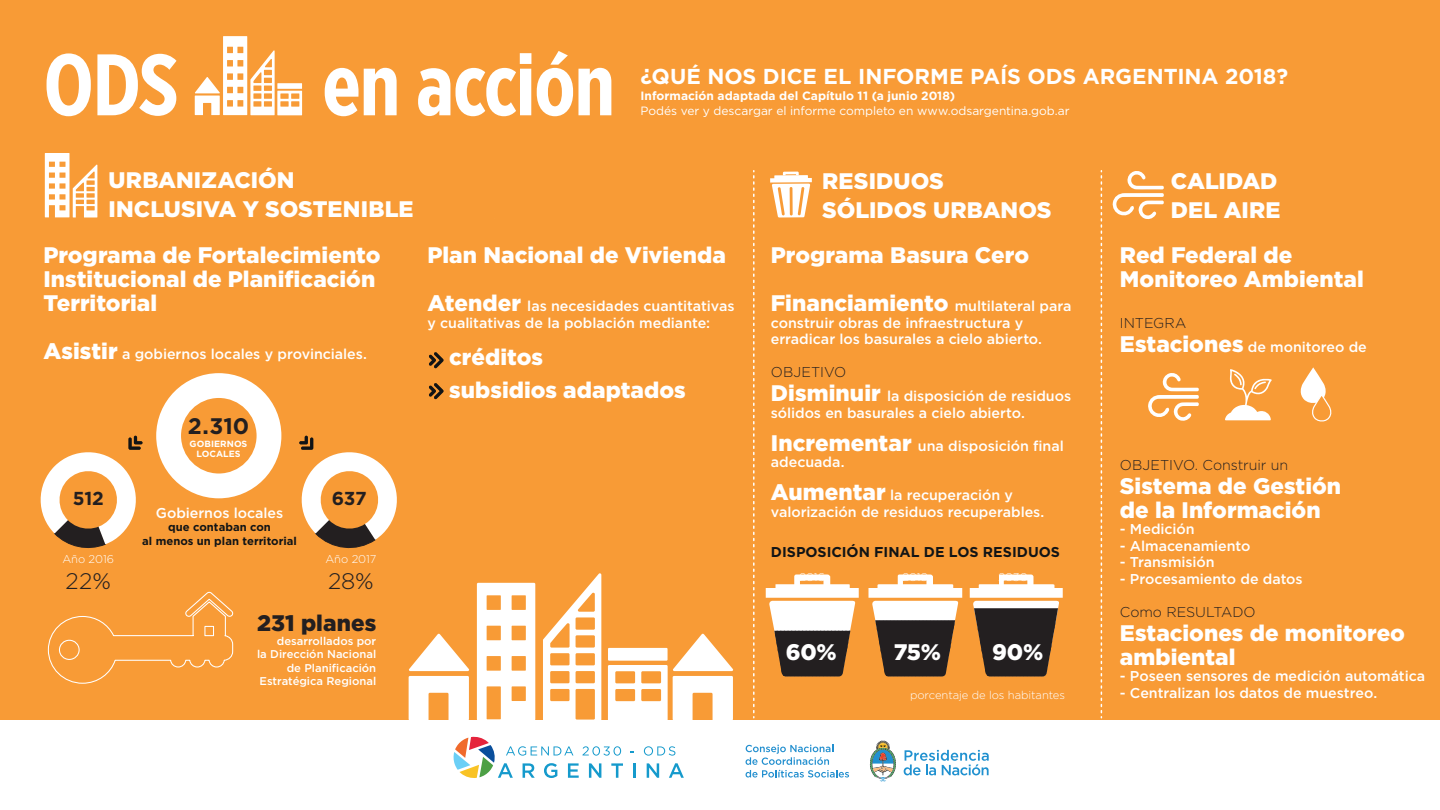
<style>
.page{position:relative;width:1440px;height:810px;background:#fff}
.page>*{position:absolute;margin:0;border:0;box-sizing:border-box;transform-origin:0 0}
.t1{font:700 87px "Gotham X Narrow";letter-spacing:-.015em;color:#fff}
.t2{font:900 22.5px/24px "Gotham";color:#fff}
.t3{font:900 22.5px "Gotham";letter-spacing:.005em;color:#231f20}
.t4{font:300 22.5px "Gotham";color:#231f20}
.t5{font:700 22.5px "Gotham";color:#231f20}
.t6{font:700 21.6px "Gotham";letter-spacing:-.005em;color:#fff}
.t7{font:700 18.75px "Gotham";letter-spacing:-.01em;color:#231f20}
.t8{font:500 14.25px/16.5px "Gotham";letter-spacing:-.005em;color:#fff}
.t9{font:300 14.25px "Gotham";letter-spacing:-.005em;color:#231f20}
.t10{font:700 14.25px "Gotham";color:#111416}
.t11{font:12px "Gotham";color:#fff}
.t12{font:700 12px "Gotham";letter-spacing:.005em;color:#fff}
.t13{font:500 11.25px/13.5px "Gotham";color:#fff;text-align:right}
.t14{font:300 11.25px "Gotham";letter-spacing:-.005em;color:#fff}
.t15{font:700 11.25px/13.5px "Gotham";color:#111416;text-align:center}
.t16{font:700 9px/10.5px "Gotham";letter-spacing:.005em;color:#fff;text-align:center}
.s1{font-weight:900;font-size:22.5px}
.s2{font-weight:300;color:#231f20}
</style>
<div class="page">
<div style="left:0;top:0;width:1440px;height:720px;background:#f89b36"></div>
<hr style="left:633px;top:763px;width:3px;height:15px;background:#159acc">
<svg style="left:647px;top:763px;width:12px;height:15px"></svg>
<svg style="left:669px;top:763px;width:15px;height:15px"></svg>
<svg style="left:453px;top:736px;width:170px;height:42px"></svg>
<svg style="left:644px;top:746px;width:31px;height:10px"></svg>
<svg style="left:904px;top:750px;width:85px;height:25px"></svg>
<svg style="left:870px;top:740px;width:26px;height:42px"></svg>
<svg style="left:746px;top:745px;width:103px;height:33px"></svg>
<svg style="left:753px;top:171px;width:2px;height:547px"></svg>
<svg style="left:1101px;top:171px;width:1px;height:547px"></svg>
<svg style="left:195px;top:36px;width:107px;height:79px"></svg>
<svg style="left:1112px;top:171px;width:52px;height:49px"></svg>
<svg style="left:45px;top:153px;width:52px;height:65px"></svg>
<svg style="left:40px;top:436px;width:103px;height:112px"></svg>
<svg style="left:299px;top:436px;width:98px;height:113px"></svg>
<div style="left:156px;top:373px;width:125px;height:125px;background:#fff;border-radius:50%"></div>
<div style="left:181px;top:398px;width:76px;height:76px;background:#f89b36;border-radius:50%"></div>
<svg style="left:770px;top:172px;width:42px;height:46px"></svg>
<svg style="left:429px;top:352px;width:15px;height:16px"></svg>
<svg style="left:429px;top:383px;width:15px;height:16px"></svg>
<svg style="left:47px;top:591px;width:187px;height:93px"></svg>
<svg style="left:409px;top:634px;width:60px;height:86px"></svg>
<svg style="left:477px;top:583px;width:58px;height:137px"></svg>
<svg style="left:543px;top:573px;width:58px;height:147px"></svg>
<svg style="left:608px;top:634px;width:125px;height:86px"></svg>
<svg style="left:868px;top:574px;width:94px;height:103px"></svg>
<svg style="left:970px;top:574px;width:93px;height:103px"></svg>
<svg style="left:766px;top:574px;width:93px;height:103px"></svg>
<svg style="left:1225px;top:369px;width:47px;height:51px"></svg>
<svg style="left:1148px;top:373px;width:51px;height:48px"></svg>
<svg style="left:1300px;top:367px;width:32px;height:54px"></svg>
<h1 class="t1" style="left:44px;top:31px;width:136px">ODS</h1>
<h1 class="t1" style="left:322px;top:31px;width:294px">en acción</h1>
<h2 class="t2" style="left:109px;top:165px;width:306px;line-height:29.2px">URBANIZACIÓN<br>INCLUSIVA Y SOSTENIBLE</h2>
<h3 class="t6" style="left:640px;top:62px;width:649px">¿QUÉ NOS DICE EL INFORME PAÍS ODS ARGENTINA 2018?</h3>
<p class="t12" style="left:640px;top:88px;width:316px">Información adaptada del Capítulo 11 (a junio 2018)</p>
<p class="t11" style="left:640px;top:103px;width:431px">Podés ver y descargar el informe completo en www.odsargentina.gob.ar</p>
<h2 class="t2" style="left:822px;top:166px;width:231px;line-height:29.2px">RESIDUOS<br>SÓLIDOS URBANOS</h2>
<h2 class="t2" style="left:1171px;top:166px;width:111px;line-height:29.2px">CALIDAD<br>DEL AIRE</h2>
<h2 class="t2" style="left:43px;top:243px;width:339px">Programa de Fortalecimiento<br>Institucional de Planificación<br>Territorial</h2>
<p class="t8" style="left:43px;top:346px;width:325px"><span class="s1">Asistir</span> a gobiernos locales y provinciales.</p>
<h2 class="t5" style="left:188px;top:411px;width:63px">2.310</h2>
<p class="t16" style="left:190px;top:438px;width:59px">GOBIERNOS<br>LOCALES</p>
<h3 class="t7" style="left:73px;top:486px;width:33px">512</h3>
<h3 class="t7" style="left:332px;top:486px;width:37px">637</h3>
<p class="t8" style="left:156px;top:504px;width:129px">Gobiernos locales</p>
<p class="t15" style="left:142px;top:520px;width:156px">que contaban con<br>al menos un plan territorial</p>
<p class="t14" style="left:62px;top:552px;width:53px">Año 2016</p>
<h2 class="t4" style="left:66px;top:567px;width:47px">22%</h2>
<p class="t14" style="left:325px;top:552px;width:52px">Año 2017</p>
<h2 class="t4" style="left:328px;top:567px;width:47px">28%</h2>
<h2 class="t3" style="left:257px;top:608px;width:121px">231 planes</h2>
<p class="t13" style="left:257px;top:634px;width:121px">desarrollados por<br>la Dirección Nacional de Planificación<br>Estratégica Regional</p>
<h2 class="t2" style="left:427px;top:243px;width:300px">Plan Nacional de Vivienda</h2>
<p class="t8" style="left:427px;top:298px;width:309px"><span class="s1">Atender</span> las necesidades cuantitativas y cualitativas de la población mediante:</p>
<h2 class="t2" style="left:449px;top:341px;width:238px;line-height:33px">créditos<br>subsidios adaptados</h2>
<h2 class="t2" style="left:771px;top:243px;width:260px">Programa Basura Cero</h2>
<p class="t8" style="left:771px;top:298px;width:302px"><span class="s1">Financiamiento</span> multilateral para construir obras de infraestructura y erradicar los basurales a cielo abierto.</p>
<p class="t8" style="left:771px;top:360px;width:302px;line-height:24px"><span class="s2">OBJETIVO<br></span><span class="s1">Disminuir</span> la disposición de residuos</p>
<p class="t8" style="left:771px;top:404px;width:256px">sólidos en basurales a cielo abierto.</p>
<p class="t8" style="left:771px;top:437px;width:294px"><span class="s1">Incrementar</span> una disposición final adecuada.</p>
<p class="t8" style="left:771px;top:487px;width:275px"><span class="s1">Aumentar</span> la recuperación y valorización de residuos recuperables.</p>
<p class="t10" style="left:771px;top:543px;width:291px">DISPOSICIÓN FINAL DE LOS RESIDUOS</p>
<p class="t14" style="left:800px;top:570px;width:27px">2016</p>
<p class="t14" style="left:903px;top:570px;width:27px">2019</p>
<p class="t14" style="left:999px;top:570px;width:31px">2030</p>
<h2 class="t2" style="left:786px;top:640px;width:53px">60%</h2>
<h2 class="t2" style="left:894px;top:640px;width:49px">75%</h2>
<h2 class="t2" style="left:992px;top:640px;width:53px">90%</h2>
<p class="t14" style="left:910px;top:688px;width:156px">porcentaje de los habitantes</p>
<h2 class="t2" style="left:1120px;top:243px;width:246px">Red Federal de<br>Monitoreo Ambiental</h2>
<p class="t8" style="left:1120px;top:311px;width:249px;line-height:24px"><span class="s2">INTEGRA<br></span><span class="s1">Estaciones</span> de monitoreo de</p>
<p class="t9" style="left:1120px;top:456px;width:170px">OBJETIVO. Construir un</p>
<h2 class="t2" style="left:1120px;top:473px;width:223px">Sistema de Gestión de la Información</h2>
<p class="t8" style="left:1120px;top:521px;width:76px">- Medición</p>
<p class="t8" style="left:1120px;top:537px;width:132px">- Almacenamiento</p>
<p class="t8" style="left:1120px;top:554px;width:96px">- Transmisión</p>
<p class="t8" style="left:1120px;top:570px;width:184px">- Procesamiento de datos</p>
<p class="t9" style="left:1120px;top:603px;width:137px">Como RESULTADO</p>
<h2 class="t2" style="left:1120px;top:620px;width:287px">Estaciones de monitoreo ambiental</h2>
<p class="t8" style="left:1120px;top:668px;width:307px">- Poseen sensores de medición automática</p>
<p class="t8" style="left:1120px;top:684px;width:259px">- Centralizan los datos de muestreo.</p>
</div>
